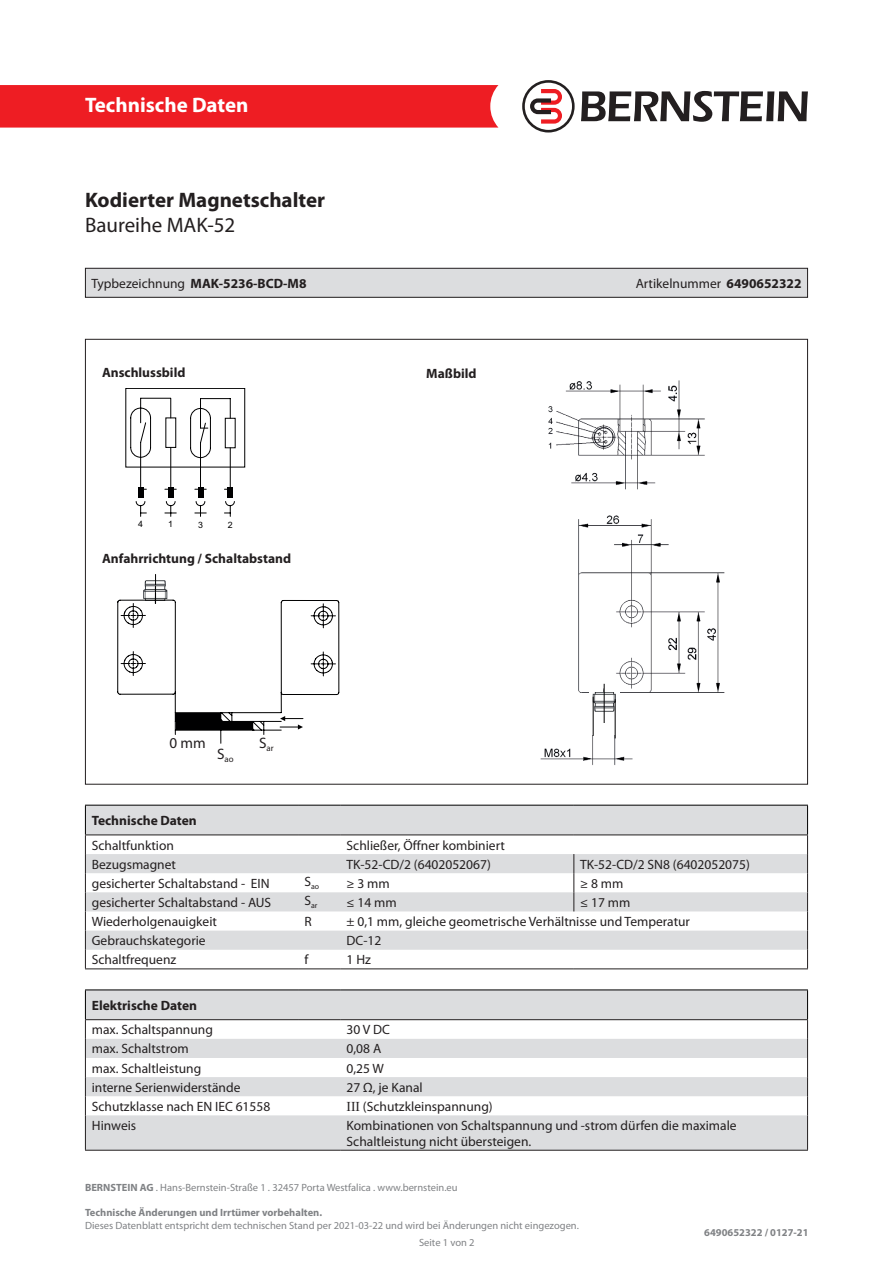
<style>
.page{position:relative;width:893px;height:1263px;background:#fff}
.page>*{position:absolute;margin:0;border:0;box-sizing:border-box;transform-origin:0 0}
.t1{font:700 21px "Myriad Pro";color:#231f20}
.t2{font:700 21px "Myriad Pro";color:#fff}
.t3{font:21px "Myriad Pro";color:#231f20}
.t4{font:15.15px "Myriad Pro";color:#231f20}
.t5{font:13.5px/16.2px "Myriad Pro";color:#231f20}
.t6{font:700 13.5px "Myriad Pro";color:#231f20}
.t7{font:10.5px "Myriad Pro";color:#808285}
.t8{font:700 10.5px "Myriad Pro";color:#808285}
.t9{font:8.85px "Myriad Pro";color:#231f20}
.t10{font:8.7px "Arial";color:#000001}
.t11{font:7.8px "Myriad Pro";color:#231f20}
.s1{font-weight:400}
.s2{font-weight:700}
.s3{font-family:"Times New Roman"}
</style>
<div class="page">
<div style="left:0;top:85px;width:498px;height:43px;background:#ee1d23"></div>
<svg style="left:581px;top:91px;width:227px;height:31px"></svg>
<svg style="left:522px;top:80px;width:53px;height:53px"></svg>
<img style="left:540px;top:380px;width:185px;height:385px">
<div style="left:589px;top:693px;width:30px;height:42px;background:#fff"></div>
<img style="left:592px;top:692px;width:24px;height:20px">
<hr style="left:593px;top:697px;width:1px;height:39px;background:#000001">
<hr style="left:615px;top:699px;width:1px;height:39px;background:#000001">
<hr style="left:604px;top:684px;width:1px;height:39px;background:#000001">
<svg style="left:117px;top:574px;width:222px;height:170px"></svg>
<div style="left:125px;top:388px;width:120px;height:79px;border:1px solid #000001"></div>
<svg style="left:130px;top:397px;width:105px;height:120px"></svg>
<div style="left:85px;top:268px;width:722px;height:29px;background:#dcdddf"></div>
<div style="left:85px;top:268px;width:723px;height:30px;border:1px solid #231f20"></div>
<svg style="left:86px;top:806px;width:721px;height:144px;fill:#dcdddf"></svg>
<hr style="left:85px;top:805px;width:213px;height:1px;background:#000">
<hr style="left:298px;top:805px;width:42px;height:1px;background:#000">
<hr style="left:340px;top:805px;width:234px;height:1px;background:#000">
<hr style="left:574px;top:805px;width:234px;height:1px;background:#000">
<hr style="left:85px;top:834px;width:213px;height:1px;background:#231f20">
<hr style="left:298px;top:834px;width:42px;height:1px;background:#231f20">
<hr style="left:340px;top:834px;width:234px;height:1px;background:#231f20">
<hr style="left:574px;top:834px;width:234px;height:1px;background:#231f20">
<hr style="left:85px;top:968px;width:213px;height:1px;background:#231f20">
<hr style="left:298px;top:968px;width:42px;height:1px;background:#231f20">
<hr style="left:340px;top:968px;width:234px;height:1px;background:#231f20">
<hr style="left:574px;top:968px;width:234px;height:1px;background:#231f20">
<svg style="left:807px;top:805px;width:1px;height:163px"></svg>
<svg style="left:573px;top:854px;width:1px;height:57px"></svg>
<svg style="left:85px;top:805px;width:1px;height:163px"></svg>
<svg style="left:86px;top:990px;width:721px;height:160px;fill:#dcdddf"></svg>
<hr style="left:85px;top:989px;width:213px;height:1px;background:#000">
<hr style="left:298px;top:989px;width:42px;height:1px;background:#000">
<hr style="left:340px;top:989px;width:468px;height:1px;background:#000">
<hr style="left:85px;top:1019px;width:213px;height:1px;background:#231f20">
<hr style="left:298px;top:1019px;width:42px;height:1px;background:#231f20">
<hr style="left:340px;top:1019px;width:468px;height:1px;background:#231f20">
<svg style="left:807px;top:990px;width:1px;height:125px"></svg>
<hr style="left:85px;top:1115px;width:1px;height:35px;background:#231f20">
<hr style="left:807px;top:1115px;width:1px;height:35px;background:#231f20">
<hr style="left:85px;top:1150px;width:213px;height:1px;background:#231f20">
<hr style="left:298px;top:1150px;width:42px;height:1px;background:#231f20">
<hr style="left:340px;top:1150px;width:468px;height:1px;background:#231f20">
<svg style="left:85px;top:990px;width:1px;height:125px"></svg>
<h1 class="t2" style="left:85px;top:91px;width:165px">Technische Daten</h1>
<h1 class="t1" style="left:85px;top:186px;width:242px">Kodierter Magnetschalter</h1>
<h1 class="t3" style="left:85px;top:212px;width:152px">Baureihe MAK-52</h1>
<p class="t6" style="left:91px;top:274px;width:217px"><span class="s1">Typbezeichnung</span> MAK-5236-BCD-M8</p>
<p class="t5" style="left:636px;top:275px;width:167px">Artikelnummer <span class="s2">6490652322</span></p>
<p class="t6" style="left:102px;top:364px;width:85px">Anschlussbild</p>
<p class="t10" style="left:138px;top:518px;width:6px">4</p>
<p class="t10" style="left:168px;top:518px;width:6px">1</p>
<p class="t10" style="left:198px;top:519px;width:6px">3</p>
<p class="t10" style="left:228px;top:519px;width:6px">2</p>
<p class="t6" style="left:102px;top:550px;width:191px">Anfahrrichtung / Schaltabstand</p>
<p class="t4" style="left:170px;top:734px;width:38px">0 mm</p>
<p class="t9" style="left:259px;top:742px;width:16px"><sup>S</sup>ar</p>
<p class="t9" style="left:217px;top:753px;width:18px"><sup>S</sup>ao</p>
<p class="t6" style="left:426px;top:364px;width:52px">Maßbild</p>
<p class="t6" style="left:92px;top:812px;width:107px">Technische Daten</p>
<p class="t5" style="left:92px;top:837px;width:84px">Schaltfunktion</p>
<p class="t5" style="left:347px;top:837px;width:160px">Schließer, Öffner kombiniert</p>
<p class="t5" style="left:92px;top:856px;width:86px">Bezugsmagnet</p>
<p class="t5" style="left:347px;top:856px;width:146px">TK-52-CD/2 (6402052067)</p>
<p class="t5" style="left:580px;top:856px;width:171px">TK-52-CD/2 SN8 (6402052075)</p>
<p class="t5" style="left:92px;top:875px;width:179px">gesicherter Schaltabstand - EIN</p>
<p class="t11" style="left:304px;top:882px;width:16px"><sup>S</sup>ao</p>
<p class="t5" style="left:347px;top:875px;width:45px">≥ 3 mm</p>
<p class="t5" style="left:580px;top:875px;width:45px">≥ 8 mm</p>
<p class="t5" style="left:92px;top:894px;width:181px">gesicherter Schaltabstand - AUS</p>
<p class="t11" style="left:304px;top:901px;width:15px"><sup>S</sup>ar</p>
<p class="t5" style="left:347px;top:894px;width:52px">≤ 14 mm</p>
<p class="t5" style="left:580px;top:894px;width:52px">≤ 17 mm</p>
<p class="t5" style="left:92px;top:913px;width:127px">Wiederholgenauigkeit</p>
<p class="t5" style="left:304px;top:913px;width:9px">R</p>
<p class="t5" style="left:347px;top:913px;width:345px">± 0,1 mm, gleiche geometrische Verhältnisse und Temperatur</p>
<p class="t5" style="left:92px;top:932px;width:115px">Gebrauchskategorie</p>
<p class="t5" style="left:347px;top:932px;width:36px">DC-12</p>
<p class="t5" style="left:92px;top:951px;width:86px">Schaltfrequenz</p>
<p class="t5" style="left:304px;top:951px;width:5px">f</p>
<p class="t5" style="left:347px;top:951px;width:26px">1 Hz</p>
<p class="t6" style="left:92px;top:996px;width:107px">Elektrische Daten</p>
<p class="t5" style="left:92px;top:1021px;width:123px">max. Schaltspannung</p>
<p class="t5" style="left:347px;top:1021px;width:45px">30 V DC</p>
<p class="t5" style="left:92px;top:1040px;width:98px">max. Schaltstrom</p>
<p class="t5" style="left:347px;top:1040px;width:36px">0,08 A</p>
<p class="t5" style="left:92px;top:1060px;width:111px">max. Schaltleistung</p>
<p class="t5" style="left:347px;top:1060px;width:39px">0,25 W</p>
<p class="t5" style="left:92px;top:1079px;width:150px">interne Serienwiderstände</p>
<p class="t5" style="left:347px;top:1079px;width:78px">27 Ω, je Kanal</p>
<p class="t5" style="left:92px;top:1098px;width:180px">Schutzklasse nach EN IEC 61558</p>
<p class="t5" style="left:347px;top:1098px;width:148px"><span class="s3">III</span> (Schutzkleinspannung)</p>
<p class="t5" style="left:92px;top:1117px;width:46px">Hinweis</p>
<p class="t5" style="left:347px;top:1117px;width:392px">Kombinationen von Schaltspannung und -strom dürfen die maximale<br>Schaltleistung nicht übersteigen.</p>
<p class="t7" style="left:85px;top:1181px;width:374px"><span class="s2">BERNSTEIN AG</span> . Hans-Bernstein-Straße 1 . 32457 Porta Westfalica . www.bernstein.eu</p>
<p class="t8" style="left:85px;top:1206px;width:239px">Technische Änderungen und Irrtümer vorbehalten.</p>
<p class="t7" style="left:85px;top:1219px;width:495px">Dieses Datenblatt entspricht dem technischen Stand per 2021-03-22 und wird bei Änderungen nicht eingezogen.</p>
<p class="t7" style="left:419px;top:1236px;width:57px">Seite 1 von 2</p>
<p class="t8" style="left:704px;top:1226px;width:106px">6490652322 / 0127-21</p>
</div>
